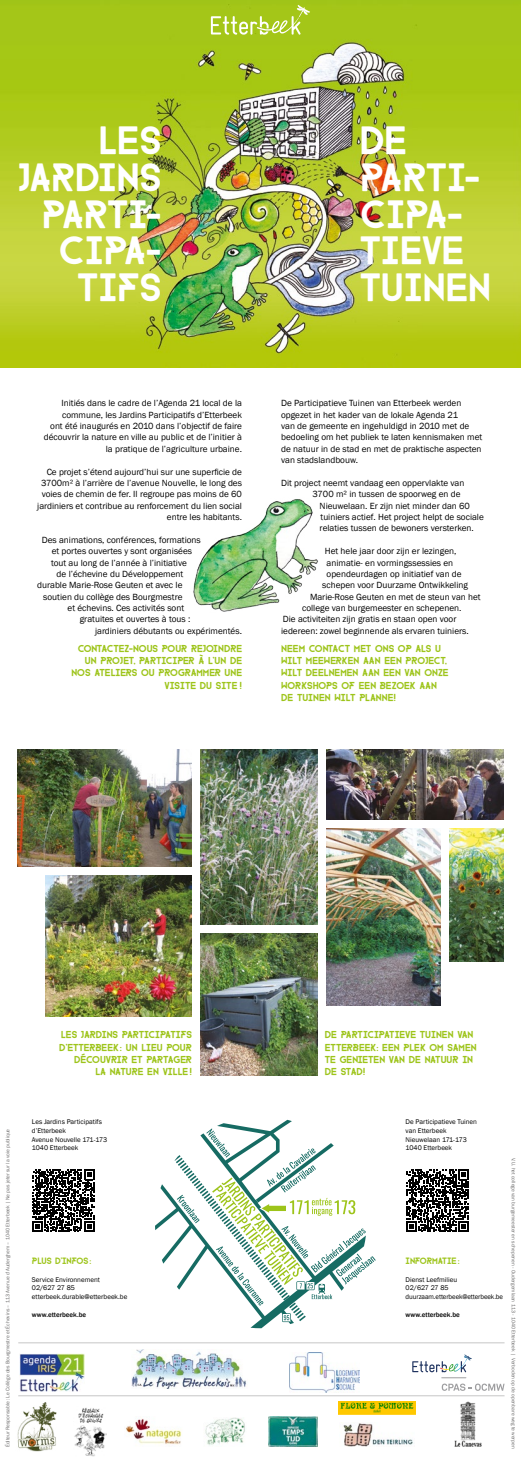
<style>
.page{position:relative;width:521px;height:1469px;background:#fff}
.page>*{position:absolute;margin:0;border:0;box-sizing:border-box;transform-origin:0 0}
.t1{font:32.38px/36.8px "FARRAY";color:#fff}
.t2{font:9.19px/11.4px "Franklin Gothic";color:#000;text-align:right}
.t3{font:8.31px/12.2px "FARRAY";color:#9dc41a;text-align:right}
.t4{font:7.44px "FARRAY";color:#9dc41a}
.t5{font:7px/8.8px "Franklin Gothic";color:#000}
.t6{font:500 7px "Franklin Gothic";color:#000}
.t7{font:5.25px "Franklin Gothic";color:#706f6f}
</style>
<div class="page">
<img style="left:0;top:0;width:521px;height:367px">
<svg style="left:155px;top:1119px;width:139px;height:209px"></svg>
<svg style="left:175px;top:1128px;width:201px;height:194px"></svg>
<img style="left:454px;top:1401px;width:28px;height:44px">
<img style="left:343px;top:1423px;width:70px;height:23px">
<img style="left:338px;top:1401px;width:78px;height:13px">
<img style="left:268px;top:1416px;width:50px;height:30px">
<img style="left:205px;top:1417px;width:40px;height:28px">
<img style="left:126px;top:1418px;width:56px;height:27px">
<img style="left:74px;top:1408px;width:33px;height:48px">
<img style="left:17px;top:1402px;width:40px;height:49px">
<hr style="left:18px;top:1395px;width:486px;height:1px;background:#c6c6c6">
<hr style="left:18px;top:1342px;width:486px;height:1px;background:#c6c6c6">
<img style="left:19px;top:1353px;width:65px;height:38px">
<img style="left:132px;top:1349px;width:114px;height:39px">
<svg style="left:412px;top:1354px;width:92px;height:36px"></svg>
<img style="left:193px;top:499px;width:125px;height:113px">
<img style="left:449px;top:828px;width:54px;height:133px">
<img style="left:327px;top:749px;width:176px;height:71px">
<img style="left:201px;top:933px;width:117px;height:142px">
<img style="left:327px;top:828px;width:113px;height:177px">
<img style="left:45px;top:875px;width:147px;height:141px">
<img style="left:201px;top:749px;width:117px;height:176px">
<img style="left:17px;top:749px;width:175px;height:117px">
<img style="left:289px;top:1352px;width:70px;height:40px">
<svg style="left:211px;top:5px;width:100px;height:30px;background:#b5d043"></svg>
<svg style="left:32px;top:1169px;width:62px;height:62px"></svg>
<svg style="left:406px;top:1169px;width:62px;height:62px"></svg>
<h1 class="t1" style="left:17px;top:122px;width:145px;text-align:right">LES<br>JARDINS<br>PARTI-<br>CIPA-<br>TIFS</h1>
<p class="t2" style="left:44px;top:398px;width:200px">Initiés dans le cadre de l’Agenda 21 local de la commune, les Jardins Participatifs d’Etterbeek<br>ont été inaugurés en 2010 dans l’objectif de faire découvrir la nature en ville au public et de l’initier à la pratique de l’agriculture urbaine.</p>
<p class="t2" style="left:37px;top:466px;width:206px">Ce projet s’étend aujourd’hui sur une superficie de 3700m² à l’arrière de l’avenue Nouvelle, le long des voies de chemin de fer. Il regroupe pas moins de 60 jardiniers et contribue au renforcement du lien social entre les habitants.</p>
<p class="t2" style="left:42px;top:534px;width:161px">Des animations, conférences, formations</p>
<p class="t2" style="left:52px;top:545px;width:142px">et portes ouvertes y sont organisées</p>
<p class="t2" style="left:51px;top:557px;width:137px">tout au long de l’année à l’initiative</p>
<p class="t2" style="left:57px;top:568px;width:128px">de l’échevine du Développement</p>
<p class="t2" style="left:37px;top:580px;width:147px">durable Marie-Rose Geuten et avec le</p>
<p class="t2" style="left:43px;top:591px;width:141px">soutien du collège des Bourgmestre</p>
<p class="t2" style="left:68px;top:602px;width:118px">et échevins. Ces activités sont</p>
<p class="t2" style="left:80px;top:614px;width:112px">gratuites et ouvertes à tous :</p>
<p class="t2" style="left:95px;top:625px;width:148px">jardiniers débutants ou expérimentés.</p>
<h1 class="t1" style="left:360px;top:122px;width:133px">DE<br>PARTI-<br>CIPA-<br>TIEVE<br>TUINEN</h1>
<p class="t2" style="left:281px;top:398px;width:203px;text-align:left">De Participatieve Tuinen van Etterbeek werden opgezet in het kader van de lokale Agenda 21<br>van de gemeente en ingehuldigd in 2010 met de bedoeling om het publiek te laten kennismaken met de natuur in de stad en met de praktische aspecten van stadslandbouw.</p>
<p class="t2" style="left:281px;top:477px;width:185px">Dit project neemt vandaag een oppervlakte van</p>
<p class="t2" style="left:313px;top:488px;width:149px">3700 m² in tussen de spoorweg en de</p>
<p class="t2" style="left:320px;top:500px;width:152px">Nieuwelaan. Er zijn niet minder dan 60</p>
<p class="t2" style="left:320px;top:511px;width:165px">tuiniers actief. Het project helpt de sociale</p>
<p class="t2" style="left:320px;top:523px;width:156px">relaties tussen de bewoners versterken.</p>
<p class="t2" style="left:325px;top:545px;width:133px">Het hele jaar door zijn er lezingen,</p>
<p class="t2" style="left:327px;top:557px;width:128px">animatie- en vormingssessies en</p>
<p class="t2" style="left:327px;top:568px;width:137px">opendeurdagen op initiatief van de</p>
<p class="t2" style="left:322px;top:579px;width:147px">schepen voor Duurzame Ontwikkeling</p>
<p class="t2" style="left:310px;top:591px;width:172px">Marie-Rose Geuten en met de steun van het</p>
<p class="t2" style="left:302px;top:602px;width:161px">college van burgemeester en schepenen.</p>
<p class="t2" style="left:283px;top:614px;width:175px">Die activiteiten zijn gratis en staan open voor</p>
<p class="t2" style="left:281px;top:625px;width:189px">iedereen: zowel beginnende als ervaren tuiniers.</p>
<p class="t3" style="left:71px;top:642px;width:172px">CONTACTEZ-NOUS POUR REJOINDRE<br>UN PROJET, PARTICIPER À L'UN DE<br>NOS ATELIERS OU PROGRAMMER UNE<br>VISITE DU SITE !</p>
<p class="t3" style="left:281px;top:642px;width:169px;text-align:left">NEEM CONTACT MET ONS OP ALS U<br>WILT MEEWERKEN AAN EEN PROJECT,<br>WILT DEELNEMEN AAN EEN VAN ONZE<br>WORKSHOPS OF EEN BEZOEK AAN<br>DE TUINEN WILT PLANNE!</p>
<p class="t7" style="left:5px;top:1447px;width:320px;rotate:-90deg">Éditeur Responsable : Le Collège des Bourgmestre et Échevins – 113 Avenue d’Auderghem – 1040 Etterbeek | Ne pas jeter sur la voie publique</p>
<p class="t3" style="left:59px;top:1028px;width:134px">LES JARDINS PARTICIPATIFS<br>D'ETTERBEEK: UN LIEU POUR<br>DÉCOUVRIR ET PARTAGER<br>LA NATURE EN VILLE!</p>
<p class="t5" style="left:32px;top:1117px;width:77px">Les Jardins Participatifs d’Etterbeek<br>Avenue Nouvelle 171-173<br>1040 Etterbeek</p>
<p class="t4" style="left:32px;top:1255px;width:61px">PLUS D'INFOS:</p>
<p class="t5" style="left:32px;top:1274px;width:97px">Service Environnement<br>02/627 27 85 etterbeek.durable@etterbeek.be</p>
<p class="t6" style="left:32px;top:1309px;width:56px">www.etterbeek.be</p>
<p class="t3" style="left:325px;top:1028px;width:153px;text-align:left">DE PARTICIPATIEVE TUINEN VAN<br>ETTERBEEK: EEN PLEK OM SAMEN<br>TE GENIETEN VAN DE NATUUR IN<br>DE STAD!</p>
<p class="t5" style="left:406px;top:1117px;width:73px">De Participatieve Tuinen van Etterbeek<br>Nieuwelaan 171-173<br>1040 Etterbeek</p>
<p class="t4" style="left:406px;top:1255px;width:55px">INFORMATIE:</p>
<p class="t5" style="left:406px;top:1274px;width:99px">Dienst Leefmilieu<br>02/627 27 85 duurzaam.etterbeek@etterbeek.be</p>
<p class="t6" style="left:406px;top:1309px;width:56px">www.etterbeek.be</p>
<p class="t7" style="left:517px;top:1157px;width:292px;rotate:90deg">V.U. het college van burgemeester en schepenen - Oudergemlaan 113 - 1040 Etterbeek | Verboden op de openbare weg te werpen</p>
</div>
